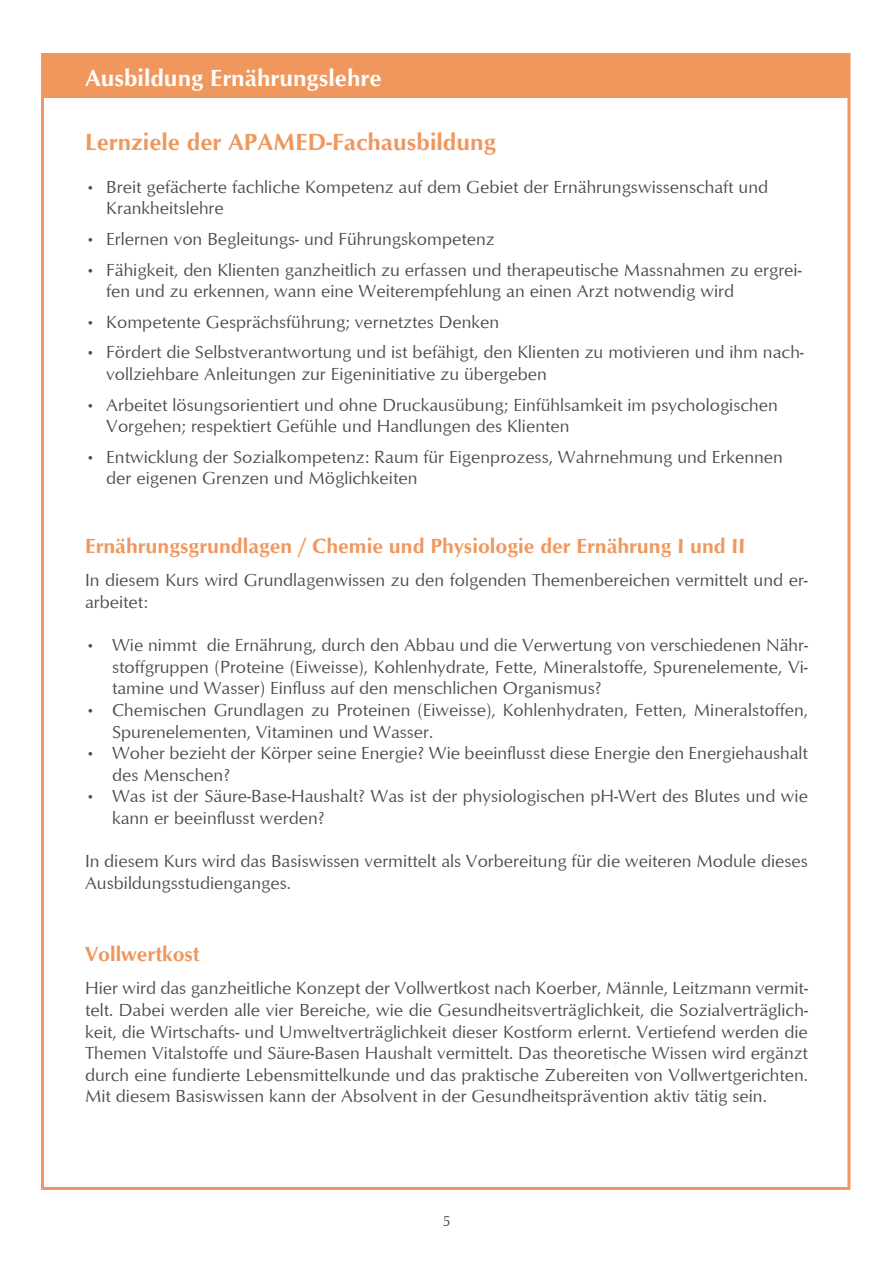
<style>
.page{position:relative;width:893px;height:1263px;background:#fff}
.page>*{position:absolute;margin:0;border:0;box-sizing:border-box;transform-origin:0 0}
.t1{font:700 24px "Optimum";color:#ef975d}
.t2{font:700 24px "Optimum";color:#fff}
.t3{font:700 21px "Optimum";color:#ef975d}
.t4{font:18px/21.6px "Optimum";color:#4b4c4d}
.t5{font:15px "Optimum";color:#4b4c4d}
</style>
<div class="page">
<div style="left:43px;top:55px;width:807px;height:43px;background:#ef975d"></div>
<h1 class="t2" style="left:85px;top:64px;width:298px">Ausbildung Ernährungslehre</h1>
<h1 class="t1" style="left:85px;top:128px;width:412px">Lernziele der APAMED-Fachausbildung</h1>
<p class="t4" style="left:106px;top:175px;width:663px;text-indent:-21px">• Breit gefächerte fachliche Kompetenz auf dem Gebiet der Ernährungswissenschaft und<br>Krankheitslehre</p>
<p class="t4" style="left:85px;top:227px;width:411px">• Erlernen von Begleitungs- und Führungskompetenz</p>
<p class="t4" style="left:106px;top:258px;width:697px;text-indent:-21px">• Fähigkeit, den Klienten ganzheitlich zu erfassen und therapeutische Massnahmen zu ergrei&shy;fen und zu erkennen, wann eine Weiterempfehlung an einen Arzt notwendig wird</p>
<p class="t4" style="left:85px;top:310px;width:416px">• Kompetente Gesprächsführung; vernetztes Denken</p>
<p class="t4" style="left:106px;top:341px;width:699px;text-indent:-21px">• Fördert die Selbstverantwortung und ist befähigt, den Klienten zu motivieren und ihm nach&shy;vollziehbare Anleitungen zur Eigeninitiative zu übergeben</p>
<p class="t4" style="left:106px;top:393px;width:673px;text-indent:-21px">• Arbeitet lösungsorientiert und ohne Druckausübung; Einfühlsamkeit im psychologischen<br>Vorgehen; respektiert Gefühle und Handlungen des Klienten</p>
<p class="t4" style="left:106px;top:445px;width:678px;text-indent:-21px">• Entwicklung der Sozialkompetenz: Raum für Eigenprozess, Wahrnehmung und Erkennen der eigenen Grenzen und Möglichkeiten</p>
<p class="t3" style="left:85px;top:534px;width:662px">Ernährungsgrundlagen / Chemie und Physiologie der Ernährung I und II</p>
<p class="t4" style="left:85px;top:569px;width:724px">In diesem Kurs wird Grundlagenwissen zu den folgenden Themenbereichen vermittelt und er&shy;arbeitet:</p>
<p class="t4" style="left:112px;top:634px;width:697px;text-align:justify;text-indent:-27px">• Wie nimmt die Ernährung, durch den Abbau und die Verwertung von verschiedenen Nähr&shy;stoffgruppen (Proteine (Eiweisse), Kohlenhydrate, Fette, Mineralstoffe, Spurenelemente, Vi&shy;tamine und Wasser) Einfluss auf den menschlichen Organismus?</p>
<p class="t4" style="left:112px;top:698px;width:697px;text-indent:-27px">• Chemischen Grundlagen zu Proteinen (Eiweisse), Kohlenhydraten, Fetten, Mineralstoffen,<br>Spurenelementen, Vitaminen und Wasser.</p>
<p class="t4" style="left:112px;top:742px;width:697px;text-indent:-27px">• Woher bezieht der Körper seine Energie? Wie beeinflusst diese Energie den Energiehaushalt des Menschen?</p>
<p class="t4" style="left:112px;top:785px;width:697px;text-indent:-27px">• Was ist der Säure-Base-Haushalt? Was ist der physiologischen pH-Wert des Blutes und wie kann er beeinflusst werden?</p>
<p class="t4" style="left:85px;top:850px;width:724px">In diesem Kurs wird das Basiswissen vermittelt als Vorbereitung für die weiteren Module dieses<br>Ausbildungsstudienganges.</p>
<p class="t3" style="left:85px;top:942px;width:116px">Vollwertkost</p>
<p class="t4" style="left:85px;top:977px;width:724px;text-align:justify">Hier wird das ganzheitliche Konzept der Vollwertkost nach Koerber, Männle, Leitzmann vermit&shy;telt. Dabei werden alle vier Bereiche, wie die Gesundheitsverträglichkeit, die Sozialverträglich&shy;keit, die Wirtschafts- und Umweltverträglichkeit dieser Kostform erlernt. Vertiefend werden die Themen Vitalstoffe und Säure-Basen Haushalt vermittelt. Das theoretische Wissen wird ergänzt durch eine fundierte Lebensmittelkunde und das praktische Zubereiten von Vollwertgerichten.<br>Mit diesem Basiswissen kann der Absolvent in der Gesundheitsprävention aktiv tätig sein.</p>
<p class="t5" style="left:442px;top:1212px;width:10px">5</p>
</div>
